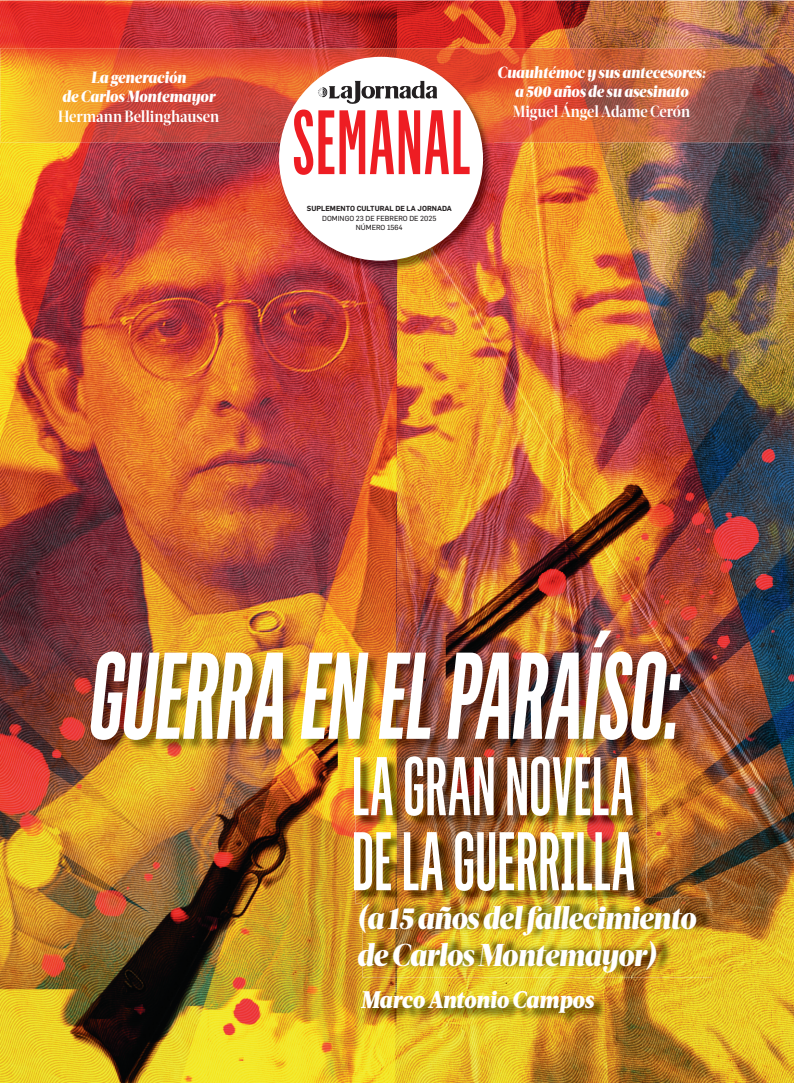
<style>
.page{position:relative;width:794px;height:1083px;background:#fff}
.page>*{position:absolute;margin:0;border:0;box-sizing:border-box;transform-origin:0 0}
.t1{font:600 120.9px "Flama Ultracond";color:#fff;scale:.9 1}
.t2{font:500 89.4px "Flama Ultracond";letter-spacing:.015em;color:#ee1d23;scale:.9 1}
.t3{font:500 81.4px/75px "Flama Ultracond";letter-spacing:.005em;color:#fff;scale:.9 1}
.t4{font:italic 900 31.5px/37.1px "Acta Headline";letter-spacing:-.015em;color:#fff;scale:.9 1}
.t5{font:italic 900 24px "Acta";color:#fff;scale:.9 1}
.t6{font:italic 900 16.2px/19.4px "Acta Headline";color:#fff;text-align:center;scale:.9 1}
.t7{font:700 16.2px "Acta Headline";color:#fff;scale:.9 1}
.t8{font:7.2px/9.6px "Flama Basic";color:#231f20;text-align:center}
.t9{font:600 7.2px "Flama";color:#231f20}
</style>
<div class="page">
<img style="left:0;top:0;width:794px;height:1083px">
<img style="left:0;top:48px;width:311px;height:94px">
<img style="left:311px;top:48px;width:483px;height:31px">
<img style="left:493px;top:79px;width:301px;height:63px">
<img style="left:279px;top:58px;width:214px;height:214px">
<div style="left:279px;top:57px;width:204px;height:204px;background:#fff;border-radius:50%"></div>
<img style="left:340px;top:81px;width:85px;height:23px">
<img style="left:355px;top:758px;width:291px;height:145px">
<img style="left:362px;top:898px;width:350px;height:79px">
<img style="left:362px;top:898px;width:284px;height:5px">
<img style="left:92px;top:632px;width:601px;height:120px">
<img style="left:363px;top:992px;width:243px;height:33px">
<p class="t6" style="left:62px;top:69px;width:171px">La generación<br>de Carlos Montemayor</p>
<p class="t7" style="left:58px;top:110px;width:181px">Hermann Bellinghausen</p>
<h2 class="t2" style="left:292px;top:110px;width:200px">SEMANAL</h2>
<p class="t9" style="left:307px;top:206px;width:147px">SUPLEMENTO CULTURAL DE LA JORNADA</p>
<p class="t8" style="left:322px;top:214px;width:116px">DOMINGO 23 DE FEBRERO DE 2025<br>NÚMERO 1564</p>
<p class="t6" style="left:497px;top:64px;width:233px">Cuauhtémoc y sus antecesores: a 500 años de su asesinato</p>
<p class="t7" style="left:513px;top:105px;width:198px">Miguel Ángel Adame Cerón</p>
<h1 class="t1" style="left:87px;top:652px;width:669px">GUERRA EN EL PARAÍSO:</h1>
<h3 class="t3" style="left:352px;top:756px;width:316px">LA GRAN NOVELA<br>DE LA GUERRILLA</h3>
<h3 class="t4" style="left:357px;top:902px;width:378px">(a 15 años del fallecimiento de Carlos Montemayor)</h3>
<h3 class="t5" style="left:361px;top:990px;width:260px">Marco Antonio Campos</h3>
</div>
